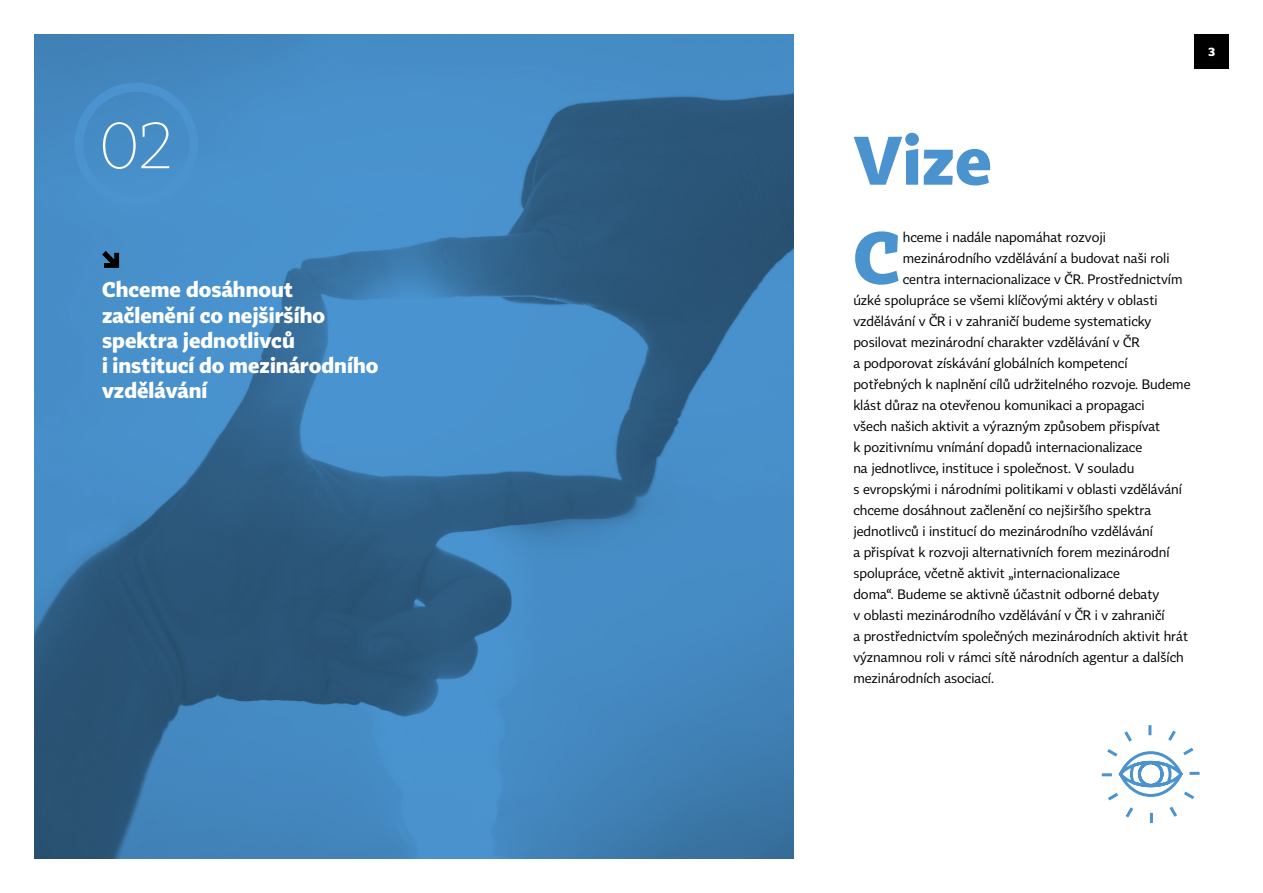
<style>
.page{position:relative;width:1263px;height:893px;background:#fff}
.page>*{position:absolute;margin:0;border:0;box-sizing:border-box;transform-origin:0 0}
.t1{font:700 72.6px "Tabac Sans";color:#4a93cf}
.t2{font:700 67.5px "Tabac Sans";color:#4a93cf}
.t3{font:100 66px "Tabac Sans";color:#fff}
.t4{font:700 21px/25.2px "Tabac Sans";color:#fff}
.t5{font:13.5px "Tabac Sans";color:#000}
.t6{font:700 12px "Tabac Sans";color:#fff}
</style>
<div class="page">
<img style="left:34px;top:34px;width:760px;height:825px">
<svg style="left:1101px;top:725px;width:99px;height:98px"></svg>
<div style="left:1195px;top:34px;width:34px;height:34px;background:#000"></div>
<div style="left:74px;top:83px;width:124px;height:122px;border:9px solid #4a93cf;border-radius:50%"></div>
<svg style="left:102px;top:251px;width:17px;height:17px"></svg>
<p class="t6" style="left:1208px;top:44px;width:8px">3</p>
<h3 class="t3" style="left:100px;top:105px;width:74px">02</h3>
<h2 class="t2" style="left:853px;top:118px;width:140px">Vize</h2>
<h3 class="t4" style="left:102px;top:277px;width:278px">Chceme dosáhnout začlenění co nejširšího spektra jednotlivců<br>i institucí do mezinárodního vzdělávání</h3>
<h1 class="t1" style="left:853px;top:212px;width:49px">C</h1>
<p class="t5" style="left:903px;top:229px;width:205px">hceme i nadále napomáhat rozvoji</p>
<p class="t5" style="left:903px;top:250px;width:268px">mezinárodního vzdělávání a budovat naši roli</p>
<p class="t5" style="left:903px;top:271px;width:281px">centra internacionalizace v ČR. Prostřednictvím</p>
<p class="t5" style="left:853px;top:292px;width:306px">úzké spolupráce se všemi klíčovými aktéry v oblasti</p>
<p class="t5" style="left:853px;top:313px;width:299px">vzdělávání v ČR i v zahraničí budeme systematicky</p>
<p class="t5" style="left:853px;top:334px;width:288px">posilovat mezinárodní charakter vzdělávání v ČR</p>
<p class="t5" style="left:853px;top:355px;width:276px">a podporovat získávání globálních kompetencí</p>
<p class="t5" style="left:853px;top:376px;width:339px">potřebných k naplnění cílů udržitelného rozvoje. Budeme</p>
<p class="t5" style="left:853px;top:397px;width:293px">klást důraz na otevřenou komunikaci a propagaci</p>
<p class="t5" style="left:853px;top:418px;width:308px">všech našich aktivit a výrazným způsobem přispívat</p>
<p class="t5" style="left:853px;top:439px;width:290px">k pozitivnímu vnímání dopadů internacionalizace</p>
<p class="t5" style="left:853px;top:460px;width:282px">na jednotlivce, instituce i společnost. V souladu</p>
<p class="t5" style="left:853px;top:481px;width:330px">s evropskými i národními politikami v oblasti vzdělávání</p>
<p class="t5" style="left:853px;top:502px;width:299px">chceme dosáhnout začlenění co nejširšího spektra</p>
<p class="t5" style="left:853px;top:523px;width:301px">jednotlivců i institucí do mezinárodního vzdělávání</p>
<p class="t5" style="left:853px;top:544px;width:318px">a přispívat k rozvoji alternativních forem mezinárodní</p>
<p class="t5" style="left:853px;top:565px;width:268px">spolupráce, včetně aktivit „internacionalizace</p>
<p class="t5" style="left:853px;top:586px;width:307px">doma“. Budeme se aktivně účastnit odborné debaty</p>
<p class="t5" style="left:853px;top:607px;width:313px">v oblasti mezinárodního vzdělávání v ČR i v zahraničí</p>
<p class="t5" style="left:853px;top:628px;width:336px">a prostřednictvím společných mezinárodních aktivit hrát</p>
<p class="t5" style="left:853px;top:649px;width:332px">významnou roli v rámci sítě národních agentur a dalších</p>
<p class="t5" style="left:853px;top:670px;width:142px">mezinárodních asociací.</p>
</div>
